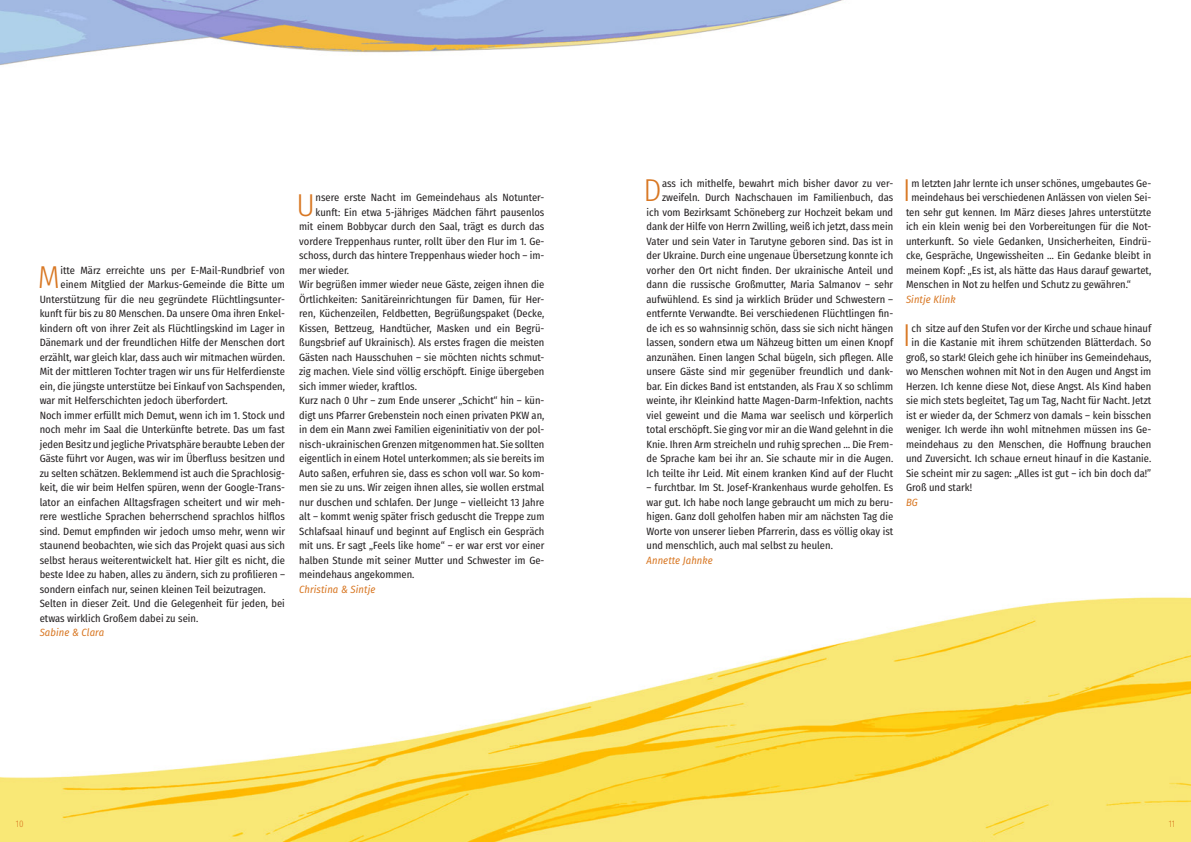
<style>
.page{position:relative;width:1191px;height:842px;background:#fff}
.page>*{position:absolute;margin:0;border:0;box-sizing:border-box;transform-origin:0 0}
.Text_Initiale{font:300 31.7px "Fira Sans Condensed";color:#d87723}
.Text_Initiale-2{font:10.5px/14.5px "Fira Sans Condensed";color:#231f20;text-align:right}
.Text{font:10.5px/14.5px "Fira Sans Condensed";color:#231f20;text-align:justify}
.Autor{font:italic 10.5px "Fira Sans Condensed";letter-spacing:.01em;color:#d87723}
.RubrikSeiten{font:300 9.5px "Fira Sans Compressed";color:#d87723}
</style>
<div class="page">
<img style="left:0;top:0;width:1191px;height:842px">
<p class="Text_Initiale" style="left:38px;top:255px;width:24px">M</p>
<p class="Text_Initiale-2" style="left:60px;top:263px;width:226px">itte März erreichte uns per E-Mail-Rundbrief von</p>
<p class="Text_Initiale-2" style="left:60px;top:277px;width:226px">einem Mitglied der Markus-Gemeinde die Bitte um</p>
<p class="Text_Initiale-2" style="left:40px;top:292px;width:247px">Unterstützung für die neu gegründete Flüchtlingsunter-</p>
<p class="Text_Initiale-2" style="left:40px;top:306px;width:247px">kunft für bis zu 80 Menschen. Da unsere Oma ihren Enkel-</p>
<p class="Text_Initiale-2" style="left:40px;top:321px;width:247px">kindern oft von ihrer Zeit als Flüchtlingskind im Lager in</p>
<p class="Text_Initiale-2" style="left:40px;top:335px;width:247px">Dänemark und der freundlichen Hilfe der Menschen dort</p>
<p class="Text_Initiale-2" style="left:40px;top:350px;width:247px">erzählt, war gleich klar, dass auch wir mitmachen würden.</p>
<p class="Text_Initiale-2" style="left:40px;top:364px;width:247px">Mit der mittleren Tochter tragen wir uns für Helferdienste</p>
<p class="Text_Initiale-2" style="left:40px;top:379px;width:247px">ein, die jüngste unterstütze bei Einkauf von Sachspenden,</p>
<p class="Text_Initiale-2" style="left:40px;top:393px;width:190px">war mit Helferschichten jedoch überfordert.</p>
<p class="Text" style="left:40px;top:408px;width:247px">Noch immer erfüllt mich Demut, wenn ich im 1. Stock und noch mehr im Saal die Unterkünfte betrete. Das um fast jeden Besitz und jegliche Privatsphäre beraubte Leben der Gäste führt vor Augen, was wir im Überfluss besitzen und zu selten schätzen. Beklemmend ist auch die Sprachlosig&shy;keit, die wir beim Helfen spüren, wenn der Google-Trans&shy;lator an einfachen Alltagsfragen scheitert und wir meh&shy;rere westliche Sprachen beherrschend sprachlos hilflos sind. Demut empfinden wir jedoch umso mehr, wenn wir staunend beobachten, wie sich das Projekt quasi aus sich selbst heraus weiterentwickelt hat. Hier gilt es nicht, die beste Idee zu haben, alles zu ändern, sich zu profilieren – sondern einfach nur, seinen kleinen Teil beizutragen.</p>
<p class="Text" style="left:40px;top:596px;width:247px">Selten in dieser Zeit. Und die Gelegenheit für jeden, bei etwas wirklich Großem dabei zu sein.</p>
<p class="Autor" style="left:40px;top:625px;width:66px">Sabine &amp; Clara</p>
<p class="Text_Initiale" style="left:296px;top:182px;width:20px">U</p>
<p class="Text_Initiale-2" style="left:315px;top:190px;width:230px">nsere erste Nacht im Gemeindehaus als Notunter-</p>
<p class="Text_Initiale-2" style="left:315px;top:205px;width:230px">kunft: Ein etwa 5-jähriges Mädchen fährt pausenlos</p>
<p class="Text_Initiale-2" style="left:299px;top:219px;width:247px">mit einem Bobbycar durch den Saal, trägt es durch das</p>
<p class="Text_Initiale-2" style="left:299px;top:234px;width:247px">vordere Treppenhaus runter, rollt über den Flur im 1. Ge-</p>
<p class="Text_Initiale-2" style="left:299px;top:248px;width:247px">schoss, durch das hintere Treppenhaus wieder hoch – im-</p>
<p class="Text_Initiale-2" style="left:299px;top:263px;width:51px">mer wieder.</p>
<p class="Text" style="left:299px;top:277px;width:247px">Wir begrüßen immer wieder neue Gäste, zeigen ihnen die Örtlichkeiten: Sanitäreinrichtungen für Damen, für Her&shy;ren, Küchenzeilen, Feldbetten, Begrüßungspaket (Decke, Kissen, Bettzeug, Handtücher, Masken und ein Begrü&shy;ßungsbrief auf Ukrainisch). Als erstes fragen die meisten Gästen nach Hausschuhen – sie möchten nichts schmut&shy;zig machen. Viele sind völlig erschöpft. Einige übergeben sich immer wieder, kraftlos.</p>
<p class="Text" style="left:299px;top:393px;width:247px">Kurz nach 0 Uhr – zum Ende unserer „Schicht“ hin – kün&shy;digt uns Pfarrer Grebenstein noch einen privaten PKW an, in dem ein Mann zwei Familien eigeninitiativ von der pol&shy;nisch-ukrainischen Grenzen mitgenommen hat. Sie sollten eigentlich in einem Hotel unterkommen; als sie bereits im Auto saßen, erfuhren sie, dass es schon voll war. So kom&shy;men sie zu uns. Wir zeigen ihnen alles, sie wollen erstmal nur duschen und schlafen. Der Junge – vielleicht 13 Jahre alt – kommt wenig später frisch geduscht die Treppe zum Schlafsaal hinauf und beginnt auf Englisch ein Gespräch mit uns. Er sagt „Feels like home“ – er war erst vor einer halben Stunde mit seiner Mutter und Schwester im Ge&shy;meindehaus angekommen.</p>
<p class="Autor" style="left:299px;top:581px;width:78px">Christina &amp; Sintje</p>
<p class="Text_Initiale-2" style="left:646px;top:176px;width:248px">ass ich mithelfe, bewahrt mich bisher davor zu ver&shy;zweifeln. Durch Nachschauen im Familienbuch, das<br>ich vom Bezirksamt Schöneberg zur Hochzeit bekam und dank der Hilfe von Herrn Zwilling, weiß ich jetzt, dass mein Vater und sein Vater in Tarutyne geboren sind. Das ist in der Ukraine. Durch eine ungenaue Übersetzung konnte ich vorher den Ort nicht finden. Der ukrainische Anteil und dann die russische Großmutter, Maria Salmanov – sehr aufwühlend. Es sind ja wirklich Brüder und Schwestern – entfernte Verwandte. Bei verschiedenen Flüchtlingen fin&shy;de ich es so wahnsinnig schön, dass sie sich nicht hängen lassen, sondern etwa um Nähzeug bitten um einen Knopf anzunähen. Einen langen Schal bügeln, sich pflegen. Alle unsere Gäste sind mir gegenüber freundlich und dank&shy;bar. Ein dickes Band ist entstanden, als Frau X so schlimm weinte, ihr Kleinkind hatte Magen-Darm-Infektion, nachts viel geweint und die Mama war seelisch und körperlich total erschöpft. Sie ging vor mir an die Wand gelehnt in die Knie. Ihren Arm streicheln und ruhig sprechen … Die Frem&shy;de Sprache kam bei ihr an. Sie schaute mir in die Augen.<br>Ich teilte ihr Leid. Mit einem kranken Kind auf der Flucht</p>
<p class="Text_Initiale-2" style="left:646px;top:480px;width:248px;text-align:justify">– furchtbar. Im St. Josef-Krankenhaus wurde geholfen. Es war gut. Ich habe noch lange gebraucht um mich zu beru&shy;higen. Ganz doll geholfen haben mir am nächsten Tag die Worte von unserer lieben Pfarrerin, dass es völlig okay ist und menschlich, auch mal selbst zu heulen.</p>
<p class="Autor" style="left:646px;top:552px;width:68px">Annette Jahnke</p>
<p class="Text_Initiale" style="left:643px;top:168px;width:20px">D</p>
<p class="Text_Initiale" style="left:903px;top:168px;width:10px">I</p>
<p class="Text_Initiale-2" style="left:911px;top:176px;width:241px">m letzten Jahr lernte ich unser schönes, umgebautes Ge-</p>
<p class="Text_Initiale-2" style="left:911px;top:190px;width:241px">meindehaus bei verschiedenen Anlässen von vielen Sei-</p>
<p class="Text_Initiale-2" style="left:906px;top:205px;width:247px">ten sehr gut kennen. Im März dieses Jahres unterstützte</p>
<p class="Text_Initiale-2" style="left:906px;top:219px;width:247px">ich ein klein wenig bei den Vorbereitungen für die Not-</p>
<p class="Text_Initiale-2" style="left:906px;top:234px;width:247px">unterkunft. So viele Gedanken, Unsicherheiten, Eindrü-</p>
<p class="Text_Initiale-2" style="left:906px;top:248px;width:247px">cke, Gespräche, Ungewissheiten … Ein Gedanke bleibt in</p>
<p class="Text_Initiale-2" style="left:906px;top:263px;width:247px">meinem Kopf: „Es ist, als hätte das Haus darauf gewartet,</p>
<p class="Text_Initiale-2" style="left:906px;top:277px;width:226px">Menschen in Not zu helfen und Schutz zu gewähren.“</p>
<p class="Autor" style="left:906px;top:291px;width:51px">Sintje Klink</p>
<p class="Text_Initiale" style="left:903px;top:313px;width:10px">I</p>
<p class="Text_Initiale-2" style="left:911px;top:321px;width:241px">ch sitze auf den Stufen vor der Kirche und schaue hinauf</p>
<p class="Text_Initiale-2" style="left:911px;top:335px;width:241px">in die Kastanie mit ihrem schützenden Blätterdach. So</p>
<p class="Text_Initiale-2" style="left:906px;top:350px;width:247px">groß, so stark! Gleich gehe ich hinüber ins Gemeindehaus,</p>
<p class="Text_Initiale-2" style="left:906px;top:364px;width:247px">wo Menschen wohnen mit Not in den Augen und Angst im</p>
<p class="Text_Initiale-2" style="left:906px;top:379px;width:247px">Herzen. Ich kenne diese Not, diese Angst. Als Kind haben</p>
<p class="Text_Initiale-2" style="left:906px;top:393px;width:247px">sie mich stets begleitet, Tag um Tag, Nacht für Nacht. Jetzt</p>
<p class="Text_Initiale-2" style="left:906px;top:408px;width:247px">ist er wieder da, der Schmerz von damals – kein bisschen</p>
<p class="Text_Initiale-2" style="left:906px;top:422px;width:247px">weniger. Ich werde ihn wohl mitnehmen müssen ins Ge-</p>
<p class="Text_Initiale-2" style="left:906px;top:437px;width:247px">meindehaus zu den Menschen, die Hoffnung brauchen</p>
<p class="Text_Initiale-2" style="left:906px;top:451px;width:247px">und Zuversicht. Ich schaue erneut hinauf in die Kastanie.</p>
<p class="Text_Initiale-2" style="left:906px;top:466px;width:247px">Sie scheint mir zu sagen: „Alles ist gut – ich bin doch da!”</p>
<p class="Text_Initiale-2" style="left:906px;top:480px;width:68px">Groß und stark!</p>
<p class="Autor" style="left:906px;top:494px;width:13px">BG</p>
<p class="RubrikSeiten" style="left:16px;top:817px;width:9px">10</p>
<p class="RubrikSeiten" style="left:1168px;top:817px;width:8px">11</p>
</div>
